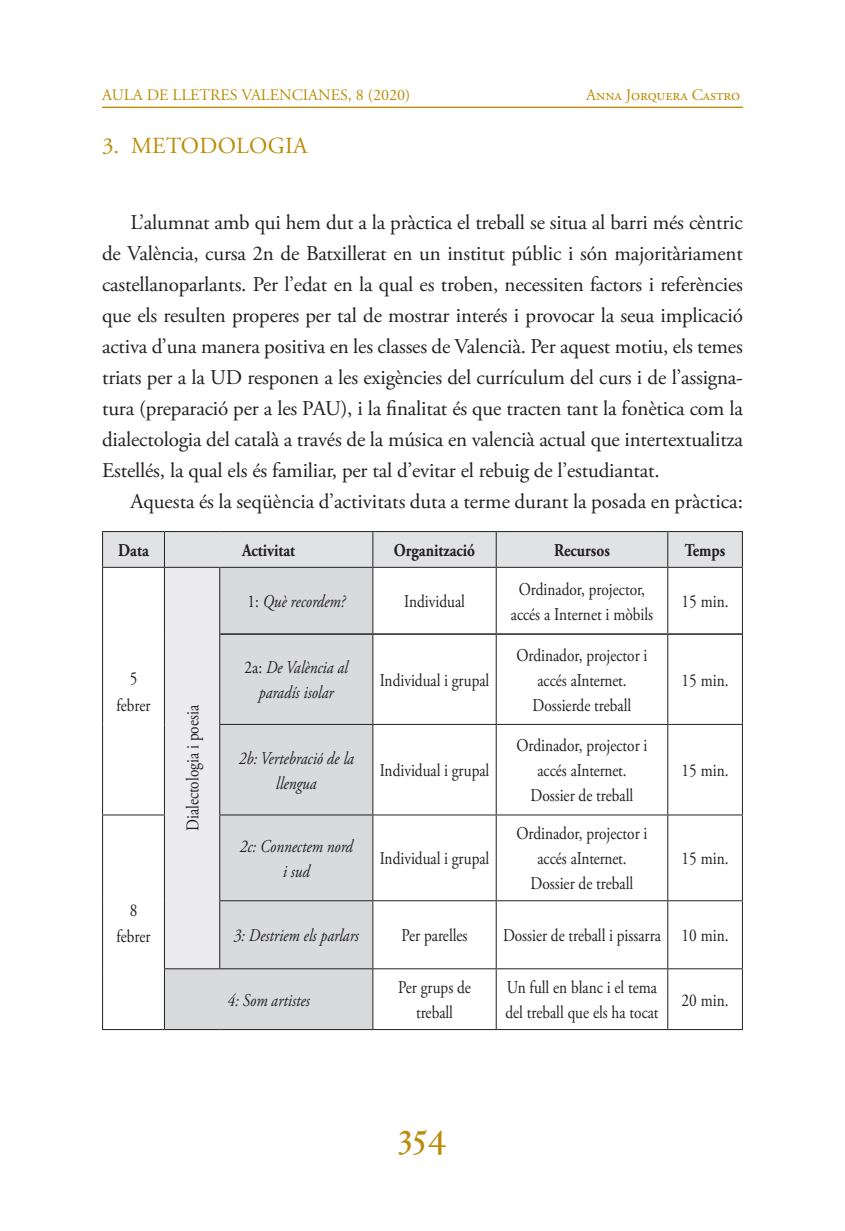
<style>
.page{position:relative;width:845px;height:1231px;background:#fff}
.page>*{position:absolute;margin:0;border:0;box-sizing:border-box;transform-origin:0 0}
.t1{font:36px "Hoefler Text";color:#bb8c07}
.t2{font:23px "Adobe Garamond Pro";color:#bb8c07}
.t3{font:21px/31px "Adobe Garamond Pro";color:#231f20;text-align:justify}
.t4{font:18px/25px "Adobe Garamond Pro";color:#231f20;text-align:center;scale:.85 1}
.t5{font:italic 18px/25px "Adobe Garamond Pro";color:#231f20;text-align:center;scale:.85 1}
.t6{font:700 18px "Adobe Garamond Pro";color:#231f20;scale:.85 1}
.t7{font:16px "Adobe Garamond Pro";color:#bb8c07}
.t8{font:16px "Adobe Garamond Pro";letter-spacing:.055em;color:#bb8c07}
.s1{font-style:normal}
</style>
<div class="page">
<hr style="left:102px;top:107px;width:641px;height:1px;background:#bb8c07">
<svg style="left:103px;top:532px;width:639px;height:496px"></svg>
<svg style="left:165px;top:567px;width:207px;height:461px;background:#dbdcde"></svg>
<hr style="left:102px;top:532px;width:1px;height:34px;background:#231f20">
<hr style="left:102px;top:531px;width:62px;height:1px;background:#231f20">
<hr style="left:164px;top:532px;width:1px;height:34px;background:#231f20">
<hr style="left:164px;top:531px;width:56px;height:1px;background:#231f20">
<hr style="left:220px;top:531px;width:153px;height:1px;background:#231f20">
<hr style="left:372px;top:532px;width:1px;height:34px;background:#231f20">
<hr style="left:373px;top:531px;width:123px;height:1px;background:#231f20">
<hr style="left:496px;top:532px;width:1px;height:34px;background:#231f20">
<hr style="left:496px;top:531px;width:172px;height:1px;background:#231f20">
<hr style="left:667px;top:532px;width:1px;height:34px;background:#231f20">
<hr style="left:742px;top:532px;width:1px;height:34px;background:#231f20">
<hr style="left:668px;top:531px;width:75px;height:1px;background:#231f20">
<hr style="left:102px;top:567px;width:1px;height:67px;background:#231f20">
<hr style="left:102px;top:634px;width:1px;height:90px;background:#231f20">
<hr style="left:102px;top:724px;width:1px;height:90px;background:#231f20">
<hr style="left:102px;top:566px;width:62px;height:1px;background:#231f20">
<hr style="left:220px;top:566px;width:153px;height:1px;background:#231f20">
<hr style="left:372px;top:567px;width:1px;height:66px;background:#231f20">
<hr style="left:373px;top:566px;width:123px;height:1px;background:#231f20">
<hr style="left:496px;top:567px;width:1px;height:66px;background:#231f20">
<hr style="left:496px;top:566px;width:172px;height:1px;background:#231f20">
<hr style="left:667px;top:567px;width:1px;height:66px;background:#231f20">
<hr style="left:742px;top:567px;width:1px;height:67px;background:#231f20">
<hr style="left:668px;top:566px;width:75px;height:1px;background:#231f20">
<hr style="left:220px;top:633px;width:153px;height:1px;background:#231f20">
<hr style="left:372px;top:634px;width:1px;height:89px;background:#231f20">
<hr style="left:373px;top:633px;width:123px;height:1px;background:#231f20">
<hr style="left:496px;top:634px;width:1px;height:89px;background:#231f20">
<hr style="left:496px;top:633px;width:172px;height:1px;background:#231f20">
<hr style="left:667px;top:634px;width:1px;height:89px;background:#231f20">
<hr style="left:742px;top:634px;width:1px;height:89px;background:#231f20">
<hr style="left:668px;top:633px;width:74px;height:1px;background:#231f20">
<hr style="left:219px;top:723px;width:154px;height:1px;background:#231f20">
<hr style="left:372px;top:724px;width:1px;height:90px;background:#231f20">
<hr style="left:373px;top:723px;width:123px;height:1px;background:#231f20">
<hr style="left:496px;top:724px;width:1px;height:90px;background:#231f20">
<hr style="left:496px;top:723px;width:172px;height:1px;background:#231f20">
<hr style="left:667px;top:724px;width:1px;height:90px;background:#231f20">
<hr style="left:742px;top:724px;width:1px;height:90px;background:#231f20">
<hr style="left:668px;top:723px;width:75px;height:1px;background:#231f20">
<hr style="left:102px;top:815px;width:1px;height:85px;background:#231f20">
<hr style="left:102px;top:900px;width:1px;height:68px;background:#231f20">
<hr style="left:102px;top:968px;width:1px;height:60px;background:#231f20">
<hr style="left:102px;top:814px;width:63px;height:1px;background:#231f20">
<hr style="left:219px;top:814px;width:154px;height:1px;background:#231f20">
<hr style="left:372px;top:815px;width:1px;height:85px;background:#231f20">
<hr style="left:373px;top:814px;width:123px;height:1px;background:#231f20">
<hr style="left:496px;top:815px;width:1px;height:85px;background:#231f20">
<hr style="left:496px;top:814px;width:172px;height:1px;background:#231f20">
<hr style="left:667px;top:815px;width:1px;height:85px;background:#231f20">
<hr style="left:742px;top:815px;width:1px;height:85px;background:#231f20">
<hr style="left:668px;top:814px;width:75px;height:1px;background:#231f20">
<hr style="left:219px;top:901px;width:1px;height:67px;background:#231f20">
<hr style="left:219px;top:900px;width:154px;height:1px;background:#231f20">
<hr style="left:372px;top:901px;width:1px;height:67px;background:#231f20">
<hr style="left:373px;top:900px;width:123px;height:1px;background:#231f20">
<hr style="left:496px;top:901px;width:1px;height:67px;background:#231f20">
<hr style="left:496px;top:900px;width:172px;height:1px;background:#231f20">
<hr style="left:667px;top:901px;width:1px;height:67px;background:#231f20">
<hr style="left:742px;top:901px;width:1px;height:67px;background:#231f20">
<hr style="left:668px;top:900px;width:75px;height:1px;background:#231f20">
<hr style="left:164px;top:969px;width:1px;height:59px;background:#231f20">
<hr style="left:164px;top:968px;width:56px;height:1px;background:#231f20">
<hr style="left:220px;top:968px;width:153px;height:1px;background:#231f20">
<hr style="left:372px;top:969px;width:1px;height:59px;background:#231f20">
<hr style="left:373px;top:968px;width:123px;height:1px;background:#231f20">
<hr style="left:496px;top:969px;width:1px;height:59px;background:#231f20">
<hr style="left:496px;top:968px;width:172px;height:1px;background:#231f20">
<hr style="left:667px;top:969px;width:1px;height:59px;background:#231f20">
<hr style="left:742px;top:969px;width:1px;height:59px;background:#231f20">
<hr style="left:668px;top:968px;width:75px;height:1px;background:#231f20">
<hr style="left:373px;top:1028px;width:123px;height:1px;background:#231f20">
<hr style="left:496px;top:1028px;width:172px;height:1px;background:#231f20">
<hr style="left:668px;top:1028px;width:75px;height:1px;background:#231f20">
<hr style="left:164px;top:566px;width:56px;height:1px;background:#231f20">
<hr style="left:164px;top:567px;width:1px;height:67px;background:#231f20">
<hr style="left:219px;top:567px;width:1px;height:67px;background:#231f20">
<hr style="left:164px;top:634px;width:1px;height:90px;background:#231f20">
<hr style="left:219px;top:634px;width:1px;height:89px;background:#231f20">
<hr style="left:164px;top:724px;width:1px;height:90px;background:#231f20">
<hr style="left:219px;top:724px;width:1px;height:90px;background:#231f20">
<hr style="left:164px;top:815px;width:1px;height:85px;background:#231f20">
<hr style="left:219px;top:815px;width:1px;height:85px;background:#231f20">
<hr style="left:164px;top:900px;width:1px;height:68px;background:#231f20">
<hr style="left:102px;top:1028px;width:62px;height:1px;background:#231f20">
<hr style="left:164px;top:1028px;width:56px;height:1px;background:#231f20">
<hr style="left:220px;top:1028px;width:153px;height:1px;background:#231f20">
<p class="t7" style="left:102px;top:85px;width:310px">AULA DE LLETRES VALENCIANES, 8 (2020)</p>
<p class="t8" style="left:586px;top:85px;width:156px">Anna Jorquera Castro</p>
<p class="t2" style="left:102px;top:132px;width:34px">3. Metodologia</p>
<p class="t3" style="left:102px;top:208px;width:642px;text-indent:28px">L’alumnat amb qui hem dut a la pràctica el treball se situa al barri més cèntric de València, cursa 2n de Batxillerat en un institut públic i són majoritàriament castellanoparlants. Per l’edat en la qual es troben, necessiten factors i referències que els resulten properes per tal de mostrar interés i provocar la seua implicació activa d’una manera positiva en les classes de Valencià. Per aquest motiu, els temes triats per a la UD responen a les exigències del currículum del curs i de l’assigna&shy;tura (preparació per a les PAU), i la finalitat és que tracten tant la fonètica com la dialectologia del català a través de la música en valencià actual que intertextualitza Estellés, la qual els és familiar, per tal d’evitar el rebuig de l’estudiantat.</p>
<p class="t3" style="left:130px;top:487px;width:614px">Aquesta és la seqüència d’activitats duta a terme durant la posada en pràctica:</p>
<p class="t6" style="left:118px;top:539px;width:37px">Data</p>
<p class="t6" style="left:242px;top:539px;width:64px">Activitat</p>
<p class="t6" style="left:394px;top:539px;width:97px">Organització</p>
<p class="t6" style="left:554px;top:539px;width:67px">Recursos</p>
<p class="t6" style="left:685px;top:539px;width:49px">Temps</p>
<p class="t4" style="left:116px;top:666px;width:42px;line-height:26.6px">5 febrer</p>
<p class="t4" style="left:116px;top:897px;width:42px;line-height:26.4px">8 febrer</p>
<p class="t4" style="left:181px;top:831px;width:150px;rotate:-90deg">Dialectologia i poesia</p>
<p class="t5" style="left:247px;top:589px;width:117px"><span class="s1">1:</span> Què recordem?</p>
<p class="t4" style="left:404px;top:589px;width:73px">Individual</p>
<p class="t5" style="left:245px;top:655px;width:123px"><span class="s1">2a:</span> De València al paradís isolar</p>
<p class="t5" style="left:239px;top:746px;width:137px">2b: Vertebració de la llengua</p>
<p class="t5" style="left:240px;top:834px;width:134px">2c: Connectem nord i sud</p>
<p class="t4" style="left:380px;top:668px;width:131px">Individual i grupal</p>
<p class="t4" style="left:380px;top:758px;width:131px">Individual i grupal</p>
<p class="t4" style="left:380px;top:846px;width:131px">Individual i grupal</p>
<p class="t4" style="left:511px;top:577px;width:169px">Ordinador, projector, accés a Internet i mòbils</p>
<p class="t4" style="left:516px;top:643px;width:156px">Ordinador, projector i accés aInternet.<br>Dossierde treball</p>
<p class="t4" style="left:516px;top:733px;width:156px">Ordinador, projector i accés aInternet.<br>Dossier de treball</p>
<p class="t4" style="left:516px;top:821px;width:156px">Ordinador, projector i accés aInternet.<br>Dossier de treball</p>
<p class="t4" style="left:681px;top:589px;width:57px">15 min.</p>
<p class="t4" style="left:681px;top:668px;width:57px">15 min.</p>
<p class="t4" style="left:681px;top:758px;width:57px">15 min.</p>
<p class="t4" style="left:681px;top:846px;width:57px">15 min.</p>
<p class="t5" style="left:234px;top:923px;width:149px">3: Destriem els parlars</p>
<p class="t4" style="left:401px;top:923px;width:79px">Per parelles</p>
<p class="t4" style="left:503px;top:923px;width:267px">Dossier de treball i pissarra 10 min.</p>
<p class="t5" style="left:228px;top:987px;width:98px">4: Som artistes</p>
<p class="t4" style="left:398px;top:975px;width:87px">Per grups de treball</p>
<p class="t4" style="left:505px;top:975px;width:182px;text-align:left">Un full en blanc i el tema del treball que els ha tocat</p>
<p class="t4" style="left:681px;top:988px;width:57px">20 min.</p>
<h1 class="t1" style="left:398px;top:1113px;width:50px">354</h1>
</div>
